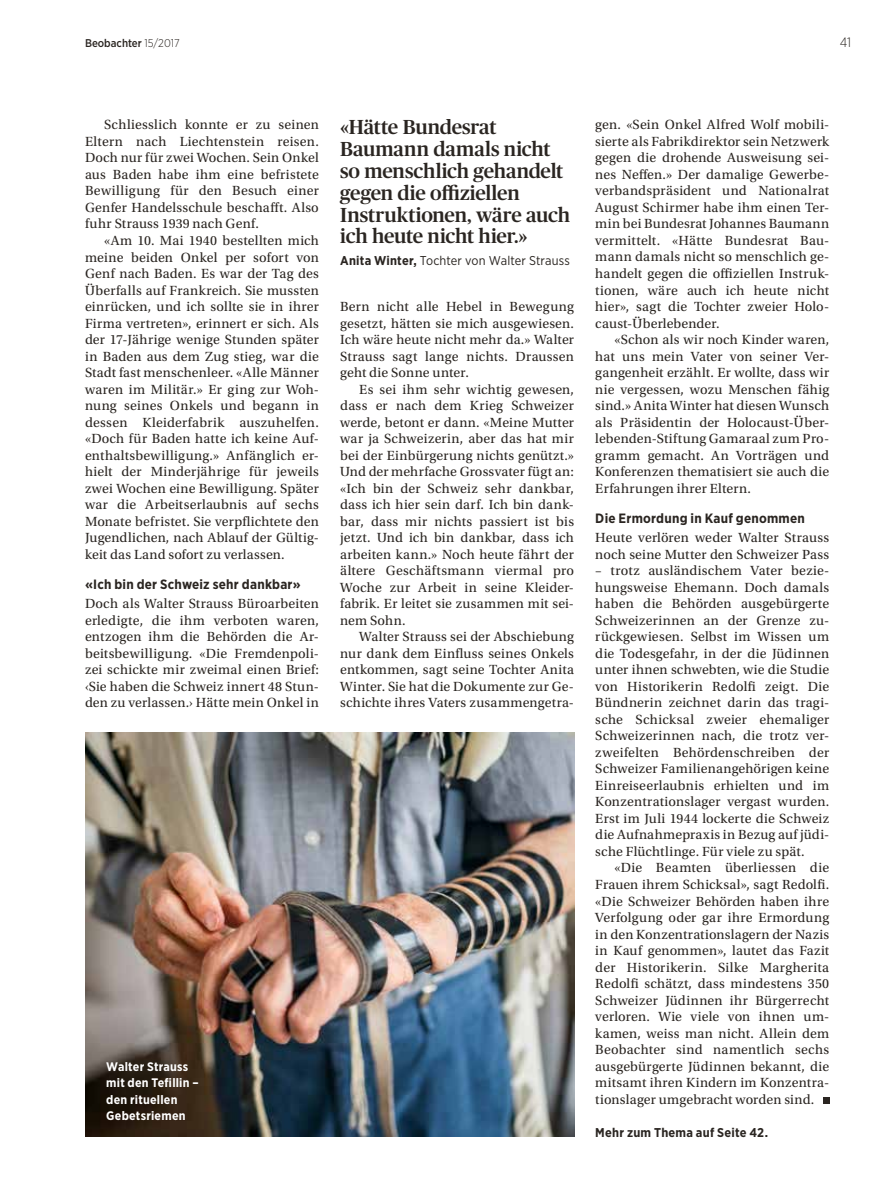
<style>
.page{position:relative;width:893px;height:1200px;background:#fff}
.page>*{position:absolute;margin:0;border:0;box-sizing:border-box;transform-origin:0 0}
.t1{font:500 20.25px/21.8px "Publico Headline";letter-spacing:-.01em;color:#2a2521}
.t2{font:13.95px/16.5px "Utopia Std";letter-spacing:.015em;color:#2a2521;text-align:justify}
.t3{font:700 13.5px "Gotham Narrow";letter-spacing:.015em;color:#2a2521}
.t4{font:300 13.5px "Gotham Narrow";color:#2a2521}
.t5{font:12.75px "Gotham Narrow";letter-spacing:.01em;color:#2a2521}
.t6{font:700 12.75px "Gotham Narrow";letter-spacing:.02em;color:#2a2521}
.t7{font:700 12.3px/16.5px "Gotham Narrow";letter-spacing:.02em;color:#fff}
.t8{font:500 11.25px "Gotham Narrow";color:#2a2521}
.s1{font-weight:300}
.s2{font-weight:700}
</style>
<div class="page">
<svg style="left:823px;top:1097px;width:6px;height:6px"></svg>
<img style="left:85px;top:732px;width:489px;height:404px">
<p class="t8" style="left:85px;top:36px;width:96px">Beobachter <span class="s1">15/2017</span></p>
<p class="t4" style="left:840px;top:34px;width:13px">41</p>
<p class="t2" style="left:85px;top:117px;width:235px;text-indent:19px">Schliesslich konnte er zu seinen Eltern nach Liechtenstein reisen.<br>Doch nur für zwei Wochen. Sein Onkel aus Baden habe ihm eine befristete Bewilligung für den Besuch einer Genfer Handelsschule beschafft. Also fuhr Strauss 1939 nach Genf.</p>
<p class="t2" style="left:85px;top:232px;width:235px;text-indent:19px">«Am 10. Mai 1940 bestellten mich meine beiden Onkel per sofort von Genf nach Baden. Es war der Tag des Überfalls auf Frankreich. Sie mussten einrücken, und ich sollte sie in ihrer Firma vertreten», erinnert er sich. Als der 17-Jährige wenige Stunden später in Baden aus dem Zug stieg, war die Stadt fast menschenleer. «Alle Männer waren im Militär.» Er ging zur Woh&shy;nung seines Onkels und begann in dessen Kleiderfabrik auszuhelfen. «Doch für Baden hatte ich keine Auf&shy;enthaltsbewilligung.» Anfänglich er&shy;hielt der Minderjährige für jeweils zwei Wochen eine Bewilligung. Später war die Arbeitserlaubnis auf sechs Monate befristet. Sie verpflichtete den Jugendlichen, nach Ablauf der Gültig&shy;keit das Land sofort zu verlassen.</p>
<p class="t3" style="left:85px;top:575px;width:217px">«Ich bin der Schweiz sehr dankbar»</p>
<p class="t2" style="left:85px;top:595px;width:235px">Doch als Walter Strauss Büroarbeiten erledigte, die ihm verboten waren, entzogen ihm die Behörden die Ar&shy;beitsbewilligung. «Die Fremdenpoli&shy;zei schickte mir zweimal einen Brief: ‹Sie haben die Schweiz innert 48 Stun&shy;den zu verlassen.› Hätte mein Onkel in</p>
<p class="t7" style="left:106px;top:1057px;width:94px">Walter Strauss mit den Tefillin – den rituellen<br>Gebetsriemen</p>
<h1 class="t1" style="left:340px;top:115px;width:231px">«Hätte Bundesrat<br>Baumann damals nicht so menschlich gehandelt gegen die offiziellen<br>Instruktionen, wäre auch ich heute nicht hier.»</h1>
<p class="t5" style="left:340px;top:253px;width:231px"><span class="s2">Anita Winter,</span> Tochter von Walter Strauss</p>
<p class="t2" style="left:340px;top:298px;width:235px">Bern nicht alle Hebel in Bewegung gesetzt, hätten sie mich ausgewiesen.<br>Ich wäre heute nicht mehr da.» Walter Strauss sagt lange nichts. Draussen geht die Sonne unter.</p>
<p class="t2" style="left:340px;top:381px;width:235px;text-align:left;text-indent:19px">Es sei ihm sehr wichtig gewesen, dass er nach dem Krieg Schweizer werde, betont er dann. «Meine Mutter war ja Schweizerin, aber das hat mir bei der Einbürgerung nichts genützt.» Und der mehrfache Grossvater fügt an: «Ich bin der Schweiz sehr dankbar, dass ich hier sein darf. Ich bin dank&shy;bar, dass mir nichts passiert ist bis jetzt. Und ich bin dankbar, dass ich arbeiten kann.» Noch heute fährt der ältere Geschäftsmann viermal pro Woche zur Arbeit in seine Kleider&shy;fabrik. Er leitet sie zusammen mit sei&shy;nem Sohn.</p>
<p class="t2" style="left:340px;top:628px;width:235px;text-indent:19px">Walter Strauss sei der Abschiebung nur dank dem Einfluss seines Onkels entkommen, sagt seine Tochter Anita Winter. Sie hat die Dokumente zur Ge&shy;schichte ihres Vaters zusammengetra-</p>
<p class="t2" style="left:595px;top:117px;width:235px;text-align:left">gen. «Sein Onkel Alfred Wolf mobili&shy;sierte als Fabrikdirektor sein Netzwerk gegen die drohende Ausweisung sei&shy;nes Neffen.» Der damalige Gewerbe&shy;verbandspräsident und Nationalrat August Schirmer habe ihm einen Ter&shy;min bei Bundesrat Johannes Baumann vermittelt. «Hätte Bundesrat Bau&shy;mann damals nicht so menschlich ge&shy;handelt gegen die offiziellen Instruk&shy;tionen, wäre auch ich heute nicht hier», sagt die Tochter zweier Holo&shy;caust-Überlebender.</p>
<p class="t2" style="left:595px;top:331px;width:235px;text-align:left;text-indent:19px">«Schon als wir noch Kinder waren, hat uns mein Vater von seiner Ver&shy;gangenheit erzählt. Er wollte, dass wir nie vergessen, wozu Menschen fähig sind.» Anita Winter hat diesen Wunsch als Präsidentin der Holocaust-Über&shy;lebenden-Stiftung Gamaraal zum Pro&shy;gramm gemacht. An Vorträgen und Konferenzen thematisiert sie auch die Erfahrungen ihrer Eltern.</p>
<p class="t3" style="left:595px;top:509px;width:211px">Die Ermordung in Kauf genommen</p>
<p class="t2" style="left:595px;top:529px;width:235px">Heute verlören weder Walter Strauss noch seine Mutter den Schweizer Pass</p>
<p class="t2" style="left:595px;top:562px;width:235px">– trotz ausländischem Vater bezie&shy;hungsweise Ehemann. Doch damals haben die Behörden ausgebürgerte Schweizerinnen an der Grenze zu&shy;rückgewiesen. Selbst im Wissen um die Todesgefahr, in der die Jüdinnen unter ihnen schwebten, wie die Studie von Historikerin Redolfi zeigt. Die Bündnerin zeichnet darin das tragi&shy;sche Schicksal zweier ehemaliger Schweizerinnen nach, die trotz ver&shy;zweifelten Behördenschreiben der Schweizer Familienangehörigen keine Einreiseerlaubnis erhielten und im Konzentrationslager vergast wurden.<br>Erst im Juli 1944 lockerte die Schweiz die Aufnahmepraxis in Bezug auf jüdi&shy;sche Flüchtlinge. Für viele zu spät.</p>
<p class="t2" style="left:595px;top:859px;width:235px;text-align:left;text-indent:19px">«Die Beamten überliessen die Frauen ihrem Schicksal», sagt Redolfi. «Die Schweizer Behörden haben ihre Verfolgung oder gar ihre Ermordung in den Konzentrationslagern der Nazis in Kauf genommen», lautet das Fazit der Historikerin. Silke Margherita Redolfi schätzt, dass mindestens 350<br>Schweizer Jüdinnen ihr Bürgerrecht verloren. Wie viele von ihnen um&shy;kamen, weiss man nicht. Allein dem Beobachter sind namentlich sechs ausgebürgerte Jüdinnen bekannt, die mitsamt ihren Kindern im Konzentra&shy;tionslager umgebracht worden sind.</p>
<p class="t6" style="left:595px;top:1123px;width:174px">Mehr zum Thema auf Seite 42.</p>
</div>
